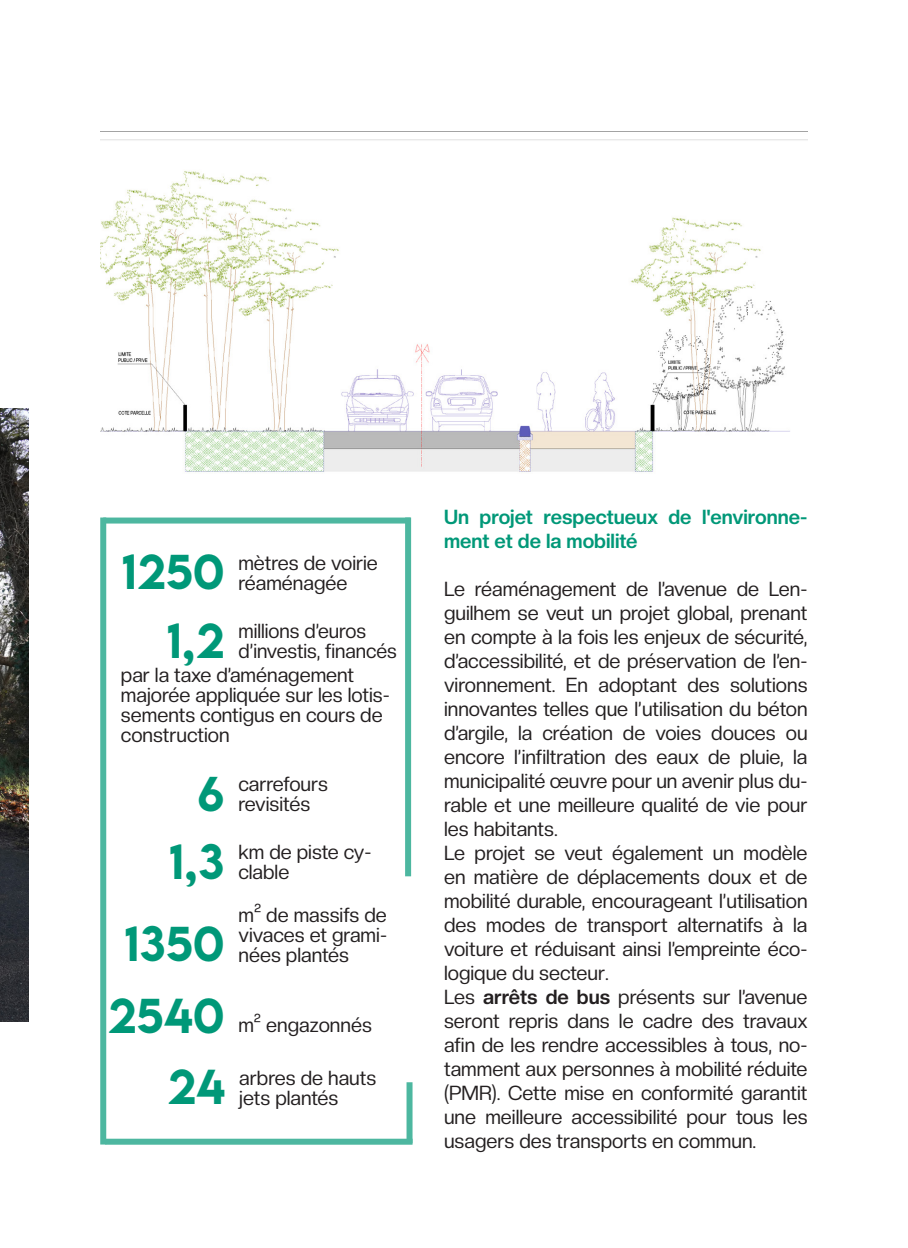
<style>
.page{position:relative;width:908px;height:1248px;background:#fff}
.page>*{position:absolute;margin:0;border:0;box-sizing:border-box;transform-origin:0 0}
.t1{font:500 43.4px "LEMONMILK";color:#009878}
.t2{font:20px/24px "Creato Display";color:#231f20}
.t3{font:700 20px/24px "Creato Display";color:#009878}
.s1{font-weight:700}
</style>
<div class="page">
<img style="left:0;top:408px;width:29px;height:612px">
<img style="left:100px;top:139px;width:707px;height:333px">
<div style="left:357px;top:150px;width:183px;height:88px;background:#fff"></div>
<div style="left:100px;top:517px;width:6px;height:627px;background:#4db7a0"></div>
<div style="left:103px;top:517px;width:307px;height:6px;background:#4db7a0"></div>
<div style="left:105px;top:1138px;width:307px;height:6px;background:#4db7a0"></div>
<div style="left:405px;top:517px;width:6px;height:359px;background:#4db7a0"></div>
<div style="left:406px;top:1082px;width:6px;height:61px;background:#4db7a0"></div>
<p class="t1" style="left:122px;top:543px;width:104px">1250</p>
<p class="t1" style="left:167px;top:612px;width:59px">1,2</p>
<p class="t2" style="left:238px;top:552px;width:141px;line-height:20px">mètres de voirie réaménagée</p>
<p class="t2" style="left:238px;top:621px;width:160px;line-height:20px">millions d’euros d’investis, financés</p>
<p class="t2" style="left:121px;top:664px;width:270px;line-height:20px">par la taxe d’aménagement majorée appliquée sur les lotis&shy;sements contigus en cours de construction</p>
<p class="t1" style="left:197px;top:765px;width:28px">6</p>
<p class="t2" style="left:238px;top:772px;width:91px">carrefours</p>
<p class="t2" style="left:238px;top:792px;width:73px">revisités</p>
<p class="t1" style="left:169px;top:833px;width:57px">1,3</p>
<p class="t2" style="left:238px;top:841px;width:135px;line-height:20px">km de piste cy&shy;clable</p>
<p class="t1" style="left:124px;top:915px;width:101px">1350</p>
<p class="t1" style="left:108px;top:986px;width:118px">2540</p>
<p class="t2" style="left:238px;top:904px;width:150px;line-height:20px;text-align:justify">m² de massifs de vivaces et grami&shy;nées plantés</p>
<p class="t2" style="left:238px;top:1012px;width:135px">m² engazonnés</p>
<p class="t1" style="left:167px;top:1058px;width:59px">24</p>
<p class="t2" style="left:239px;top:1067px;width:138px;line-height:20px">arbres de hauts jets plantés</p>
<p class="t3" style="left:444px;top:504px;width:365px">Un projet respectueux de l'environne&shy;ment et de la mobilité</p>
<p class="t2" style="left:444px;top:576px;width:365px;text-align:justify">Le réaménagement de l’avenue de Len&shy;guilhem se veut un projet global, prenant en compte à la fois les enjeux de sécurité, d’accessibilité, et de préservation de l’en&shy;vironnement. En adoptant des solutions innovantes telles que l’utilisation du béton d’argile, la création de voies douces ou encore l’infiltration des eaux de pluie, la municipalité œuvre pour un avenir plus du&shy;rable et une meilleure qualité de vie pour les habitants.</p>
<p class="t2" style="left:444px;top:840px;width:365px;text-align:justify">Le projet se veut également un modèle en matière de déplacements doux et de mobilité durable, encourageant l’utilisation des modes de transport alternatifs à la voiture et réduisant ainsi l’empreinte éco&shy;logique du secteur.</p>
<p class="t2" style="left:444px;top:984px;width:365px;text-align:justify">Les <span class="s1">arrêts de bus</span> présents sur l’avenue seront repris dans le cadre des travaux afin de les rendre accessibles à tous, no&shy;tamment aux personnes à mobilité réduite (PMR). Cette mise en conformité garantit une meilleure accessibilité pour tous les usagers des transports en commun.</p>
</div>
